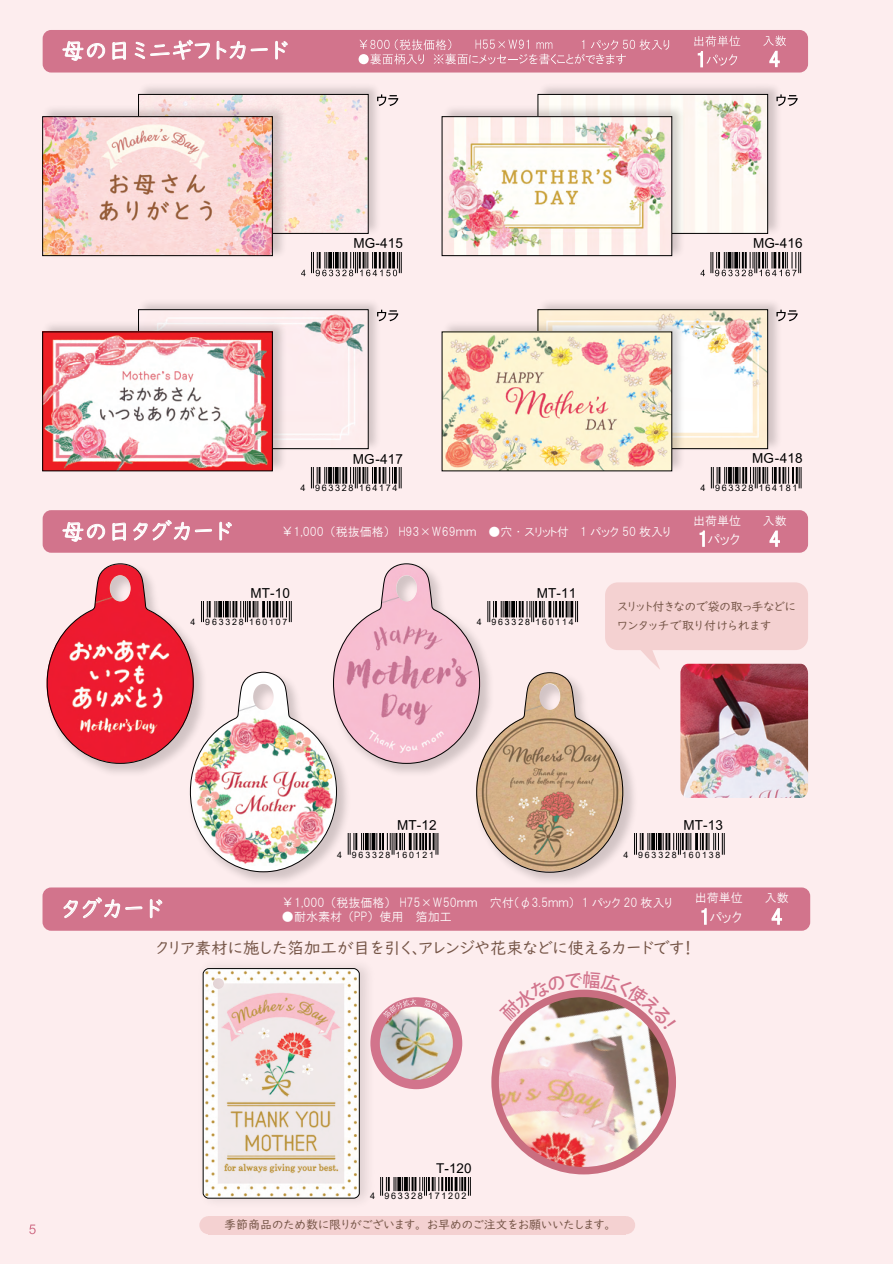
<style>
.page{position:relative;width:893px;height:1264px;background:#fff}
.page>*{position:absolute;margin:0;border:0;box-sizing:border-box;transform-origin:0 0}
.t1{font:22.8px "UD Digi Kyokasho NK R";letter-spacing:.05em;color:#fff}
.t2{font:22.5px "UD Digi Kyokasho NK R";letter-spacing:.05em;color:#fff}
.t3{font:16.5px "UD Digi Kyokasho NK R";color:#765648}
.t4{font:13.65px "HGP Gothic M";color:#fff}
.t5{font:13.5px "DHHS Gothic W5 WINP RKSJ H";letter-spacing:.025em;color:#000}
.t6{font:13.5px "Arial";color:#000}
.t7{font:13.5px "HGP Gothic M";color:#fff}
.t8{font:12.15px "HGP Gothic M";color:#fff}
.t9{font:12px/19.5px "UD Digi Kyokasho NK R";color:#765648}
.t10{font:12px "HGP Gothic M";color:#fff}
.t11{font:9px "Arial";letter-spacing:.185em;color:#000}
.t12{font:8.7px "Arial";letter-spacing:.205em;color:#000}
.s1{font-size:19.5px}
.s2{font-size:19.8px}
</style>
<div class="page">
<div style="left:0;top:0;width:893px;height:1263px;background:#fdedee"></div>
<svg style="left:29px;top:1224px;width:7px;height:9px"></svg>
<div style="left:43px;top:887px;width:767px;height:43px;background:#d2748c;border-radius:9px"></div>
<svg style="left:701px;top:908px;width:6px;height:17px"></svg>
<svg style="left:771px;top:908px;width:11px;height:17px"></svg>
<svg style="left:63px;top:897px;width:80px;height:21px"></svg>
<svg style="left:150px;top:899px;width:13px;height:19px"></svg>
<img style="left:495px;top:993px;width:177px;height:177px;border-radius:89px">
<div style="left:491px;top:989px;width:185px;height:185px;border:8px solid #c96e80;border-radius:50%"></div>
<img style="left:202px;top:966px;width:178px;height:235px">
<img style="left:203px;top:968px;width:157px;height:229px">
<div style="left:370px;top:996px;width:92px;height:92px;background:#d2748c;border-radius:50%"></div>
<svg style="left:383px;top:998px;width:33px;height:19px"></svg>
<svg style="left:424px;top:999px;width:25px;height:19px"></svg>
<img style="left:380px;top:1006px;width:73px;height:73px;border-radius:37px">
<svg style="left:380px;top:1177px;width:16px;height:18px"></svg>
<svg style="left:397px;top:1177px;width:4px;height:13px"></svg>
<svg style="left:402px;top:1177px;width:1px;height:13px"></svg>
<svg style="left:404px;top:1177px;width:4px;height:13px"></svg>
<svg style="left:409px;top:1177px;width:62px;height:18px"></svg>
<div style="left:203px;top:968px;width:156px;height:229px;border:1px solid #000;border-radius:5px"></div>
<div style="left:208px;top:1215px;width:418px;height:18px;background:#f4d1d1"></div>
<div style="left:617px;top:1215px;width:18px;height:18px;background:#f4d1d1;border-radius:50%"></div>
<div style="left:199px;top:1215px;width:18px;height:18px;background:#f4d1d1;border-radius:50%"></div>
<div style="left:43px;top:30px;width:765px;height:42px;background:#d2748c;border-radius:9px"></div>
<svg style="left:694px;top:36px;width:46px;height:32px"></svg>
<svg style="left:763px;top:35px;width:23px;height:33px"></svg>
<svg style="left:359px;top:39px;width:310px;height:26px"></svg>
<img style="left:537px;top:87px;width:241px;height:147px">
<img style="left:540px;top:96px;width:226px;height:135px">
<div style="left:538px;top:94px;width:230px;height:139px;border:1px solid #000"></div>
<svg style="left:700px;top:252px;width:101px;height:24px"></svg>
<svg style="left:776px;top:94px;width:22px;height:12px"></svg>
<img style="left:138px;top:87px;width:239px;height:147px">
<img style="left:140px;top:96px;width:226px;height:135px">
<div style="left:138px;top:94px;width:230px;height:139px;border:1px solid #000"></div>
<svg style="left:301px;top:270px;width:4px;height:6px"></svg>
<svg style="left:311px;top:252px;width:91px;height:24px"></svg>
<svg style="left:377px;top:94px;width:21px;height:12px"></svg>
<img style="left:537px;top:303px;width:243px;height:147px">
<img style="left:540px;top:311px;width:226px;height:135px">
<div style="left:538px;top:309px;width:230px;height:139px;border:1px solid #000"></div>
<svg style="left:776px;top:309px;width:22px;height:12px"></svg>
<svg style="left:711px;top:467px;width:16px;height:21px"></svg>
<svg style="left:728px;top:467px;width:4px;height:16px"></svg>
<svg style="left:733px;top:467px;width:40px;height:21px"></svg>
<hr style="left:774px;top:467px;width:3px;height:16px;background:#000">
<svg style="left:779px;top:467px;width:23px;height:21px"></svg>
<img style="left:142px;top:303px;width:238px;height:147px">
<img style="left:142px;top:311px;width:224px;height:135px">
<div style="left:138px;top:309px;width:230px;height:139px;border:1px solid #000"></div>
<img style="left:441px;top:102px;width:248px;height:155px">
<img style="left:444px;top:118px;width:226px;height:136px">
<div style="left:442px;top:116px;width:230px;height:140px;border:1px solid #000"></div>
<img style="left:42px;top:102px;width:248px;height:155px">
<img style="left:44px;top:118px;width:227px;height:136px">
<div style="left:42px;top:116px;width:231px;height:140px;border:1px solid #000"></div>
<img style="left:441px;top:318px;width:248px;height:154px">
<img style="left:444px;top:333px;width:226px;height:136px">
<img style="left:42px;top:318px;width:248px;height:154px">
<img style="left:44px;top:333px;width:227px;height:136px">
<div style="left:42px;top:331px;width:231px;height:140px;border:1px solid #000"></div>
<svg style="left:377px;top:309px;width:21px;height:12px"></svg>
<svg style="left:311px;top:467px;width:16px;height:21px"></svg>
<svg style="left:328px;top:467px;width:4px;height:16px"></svg>
<svg style="left:333px;top:467px;width:1px;height:16px"></svg>
<svg style="left:335px;top:467px;width:4px;height:16px"></svg>
<svg style="left:340px;top:467px;width:33px;height:21px"></svg>
<hr style="left:374px;top:467px;width:3px;height:16px;background:#000">
<svg style="left:379px;top:467px;width:14px;height:16px"></svg>
<hr style="left:394px;top:467px;width:3px;height:16px;background:#000">
<svg style="left:399px;top:467px;width:3px;height:21px"></svg>
<div style="left:43px;top:510px;width:765px;height:42px;background:#d2748c;border-radius:9px"></div>
<svg style="left:699px;top:530px;width:6px;height:17px"></svg>
<svg style="left:769px;top:530px;width:11px;height:17px"></svg>
<svg style="left:62px;top:522px;width:43px;height:20px"></svg>
<svg style="left:112px;top:522px;width:14px;height:19px"></svg>
<svg style="left:133px;top:520px;width:79px;height:20px"></svg>
<svg style="left:219px;top:521px;width:13px;height:19px"></svg>
<svg style="left:62px;top:41px;width:43px;height:20px"></svg>
<svg style="left:112px;top:41px;width:14px;height:19px"></svg>
<svg style="left:134px;top:39px;width:76px;height:21px"></svg>
<svg style="left:216px;top:41px;width:52px;height:19px"></svg>
<svg style="left:275px;top:41px;width:13px;height:19px"></svg>
<div style="left:605px;top:582px;width:203px;height:68px;background:#f4d1d1;border-radius:13px"></div>
<svg style="left:641px;top:650px;width:19px;height:19px"></svg>
<img style="left:680px;top:663px;width:128px;height:134px">
<svg style="left:641px;top:833px;width:9px;height:18px"></svg>
<svg style="left:651px;top:833px;width:4px;height:16px"></svg>
<svg style="left:656px;top:833px;width:1px;height:16px"></svg>
<svg style="left:658px;top:833px;width:4px;height:16px"></svg>
<svg style="left:663px;top:833px;width:28px;height:21px"></svg>
<hr style="left:695px;top:833px;width:3px;height:16px;background:#000">
<svg style="left:700px;top:833px;width:25px;height:21px"></svg>
<img style="left:471px;top:756px;width:170px;height:132px">
<img style="left:185px;top:872px;width:169px;height:16px">
<svg style="left:47px;top:563px;width:576px;height:309px"></svg>
<div style="left:837px;top:799px;width:27px;height:27px;border:2px solid #ed028c;border-radius:50%"></div>
<div style="left:837px;top:433px;width:27px;height:27px;border:2px solid #ed028c;border-radius:50%"></div>
<svg style="left:508px;top:989px;width:151px;height:40px"></svg>
<h2 class="t2" style="left:62px;top:38px;width:227px">母の日ミニギフトカード</h2>
<p class="t5" style="left:354px;top:236px;width:51px">MG-415</p>
<p class="t5" style="left:753px;top:236px;width:51px">MG-416</p>
<p class="t5" style="left:353px;top:452px;width:52px">MG-417</p>
<p class="t11" style="left:300px;top:482px;width:98px">4 963328 164174</p>
<p class="t5" style="left:752px;top:451px;width:52px">MG-418</p>
<p class="t11" style="left:700px;top:482px;width:98px">4 963328 164181</p>
<h2 class="t2" style="left:62px;top:518px;width:171px">母の日タグカード</h2>
<p class="t10" style="left:281px;top:525px;width:110px">￥1,000 （税抜価格）</p>
<p class="t10" style="left:399px;top:525px;width:273px">H93×W69ｍｍ ●穴・スリット付 1 パック 50 枚入り</p>
<p class="t10" style="left:693px;top:514px;width:49px">出荷単位</p>
<p class="t7" style="left:697px;top:532px;width:44px"><span class="s1">1</span>パック</p>
<p class="t10" style="left:763px;top:514px;width:25px">入数</p>
<p class="t5" style="left:250px;top:585px;width:41px">MT-10</p>
<p class="t12" style="left:191px;top:616px;width:98px">4 963328 160107</p>
<p class="t5" style="left:537px;top:585px;width:41px">MT-11</p>
<p class="t12" style="left:477px;top:616px;width:98px">4 963328 160114</p>
<p class="t9" style="left:617px;top:596px;width:180px">スリット付きなので袋の取っ手などにワンタッチで取り付けられます</p>
<p class="t5" style="left:397px;top:818px;width:41px">MT-12</p>
<p class="t5" style="left:683px;top:818px;width:41px">MT-13</p>
<h1 class="t1" style="left:62px;top:895px;width:102px">タグカード</h1>
<p class="t12" style="left:337px;top:848px;width:98px">4 963328 160121</p>
<p class="t12" style="left:624px;top:848px;width:98px">4 963328 160138</p>
<p class="t8" style="left:400px;top:896px;width:274px">H75×W50ｍｍ 穴付（φ3.5ｍｍ） 1 パック 20 枚入り</p>
<p class="t8" style="left:695px;top:891px;width:50px">出荷単位</p>
<p class="t4" style="left:699px;top:909px;width:44px"><span class="s2">1</span>パック</p>
<p class="t8" style="left:282px;top:896px;width:110px">￥1,000 （税抜価格）</p>
<p class="t8" style="left:282px;top:910px;width:171px">●耐水素材（PP）使用 箔加工</p>
<h3 class="t3" style="left:156px;top:938px;width:538px">クリア素材に施した箔加工が目を引く、アレンジや花束などに使えるカードです！</h3>
<p class="t8" style="left:765px;top:891px;width:26px">入数</p>
<p class="t6" style="left:436px;top:1158px;width:37px">T-120</p>
<p class="t11" style="left:370px;top:1188px;width:98px">4 963328 171202</p>
<p class="t9" style="left:224px;top:1214px;width:388px">季節商品のため数に限りがございます。お早めのご注文をお願いいたします。</p>
</div>
